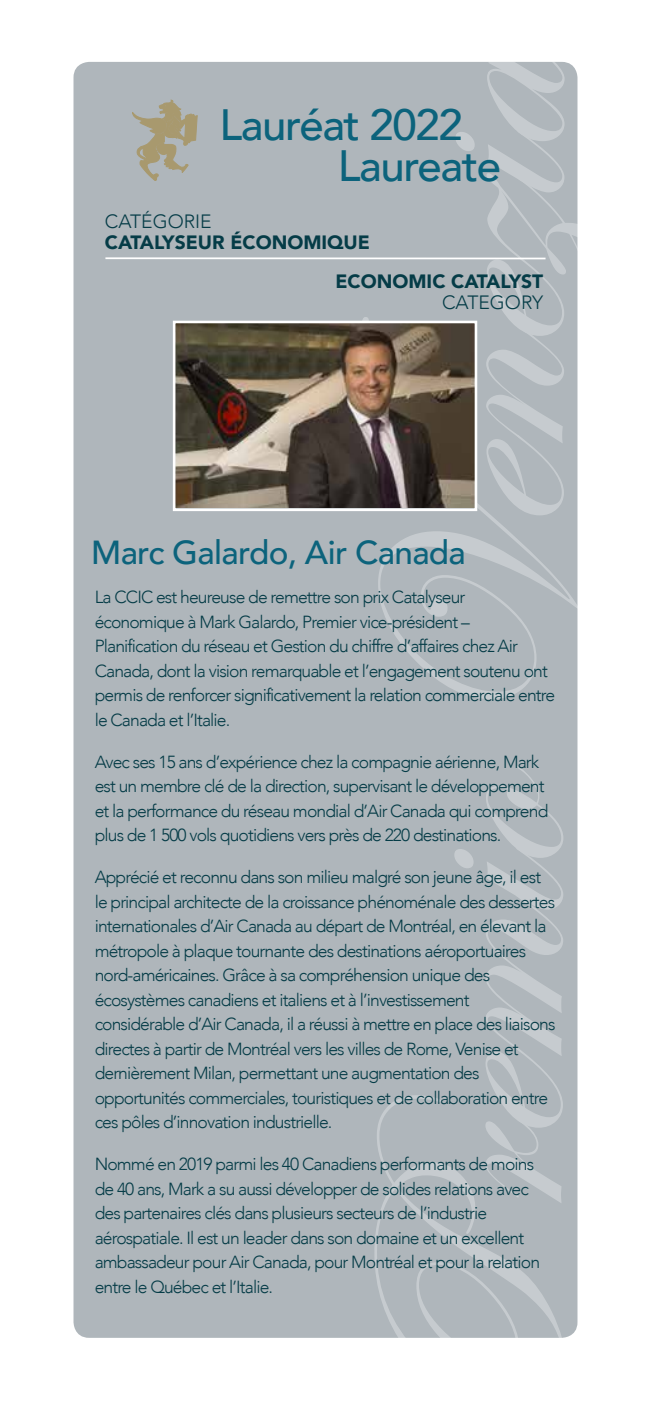
<style>
.page{position:relative;width:651px;height:1402px;background:#fff}
.page>*{position:absolute;margin:0;border:0;box-sizing:border-box;transform-origin:0 0}
.t1{font:500 43.75px/40.4px "Avenir";letter-spacing:-.03em;color:#0c637c}
.t2{font:500 33.25px "Avenir";letter-spacing:-.02em;color:#0c637c}
.t3{font:900 19.25px/39.2px "Avenir";color:#053c47}
.t4{font:300 19.25px "Avenir";color:#053c47}
.t5{font:300 17.5px/24.5px "Avenir";letter-spacing:-.05em;color:#053c47}
</style>
<div class="page">
<div style="left:74px;top:62px;width:504px;height:1276px;background:#afb6bb;border-radius:16px"></div>
<svg style="left:374px;top:1095px;width:192px;height:243px"></svg>
<svg style="left:454px;top:766px;width:109px;height:437px"></svg>
<svg style="left:361px;top:317px;width:217px;height:382px"></svg>
<svg style="left:455px;top:62px;width:123px;height:453px"></svg>
<svg style="left:132px;top:100px;width:65px;height:81px"></svg>
<hr style="left:105px;top:257px;width:441px;height:2px;background:#fff">
<img style="left:177px;top:325px;width:296px;height:182px">
<div style="left:173px;top:321px;width:304px;height:190px;border:3px solid #fff"></div>
<h1 class="t1" style="left:338px;top:103px;width:165px;text-indent:-118px">Lauréat 2022<br>Laureate</h1>
<p class="t4" style="left:105px;top:210px;width:108px">CATÉGORIE</p>
<p class="t3" style="left:335px;top:222px;width:209px;text-indent:-231px">CATALYSEUR ÉCONOMIQUE<br>ECONOMIC CATALYST</p>
<p class="t4" style="left:442px;top:291px;width:103px">CATEGORY</p>
<h2 class="t2" style="left:91px;top:524px;width:376px">Marc Galardo, Air Canada</h2>
<p class="t5" style="left:95px;top:585px;width:462px">La CCIC est heureuse de remettre son prix Catalyseur économique à Mark Galardo, Premier vice-président – Planification du réseau et Gestion du chiffre d’affaires chez Air Canada, dont la vision remarquable et l’engagement soutenu ont permis de renforcer significativement la relation commerciale entre le Canada et l’Italie.</p>
<p class="t5" style="left:95px;top:749px;width:455px">Avec ses 15 ans d’expérience chez la compagnie aérienne, Mark est un membre clé de la direction, supervisant le développement et la performance du réseau mondial d’Air Canada qui comprend plus de 1 500 vols quotidiens vers près de 220 destinations.</p>
<p class="t5" style="left:95px;top:865px;width:462px">Apprécié et reconnu dans son milieu malgré son jeune âge, il est le principal architecte de la croissance phénoménale des dessertes internationales d’Air Canada au départ de Montréal, en élevant la métropole à plaque tournante des destinations aéroportuaires nord-américaines. Grâce à sa compréhension unique des écosystèmes canadiens et italiens et à l’investissement considérable d’Air Canada, il a réussi à mettre en place des liaisons directes à partir de Montréal vers les villes de Rome, Venise et dernièrement Milan, permettant une augmentation des opportunités commerciales, touristiques et de collaboration entre ces pôles d’innovation industrielle.</p>
<p class="t5" style="left:95px;top:1152px;width:447px">Nommé en 2019 parmi les 40 Canadiens performants de moins de 40 ans, Mark a su aussi développer de solides relations avec des partenaires clés dans plusieurs secteurs de l’industrie aérospatiale. Il est un leader dans son domaine et un excellent ambassadeur pour Air Canada, pour Montréal et pour la relation entre le Québec et l’Italie.</p>
</div>
